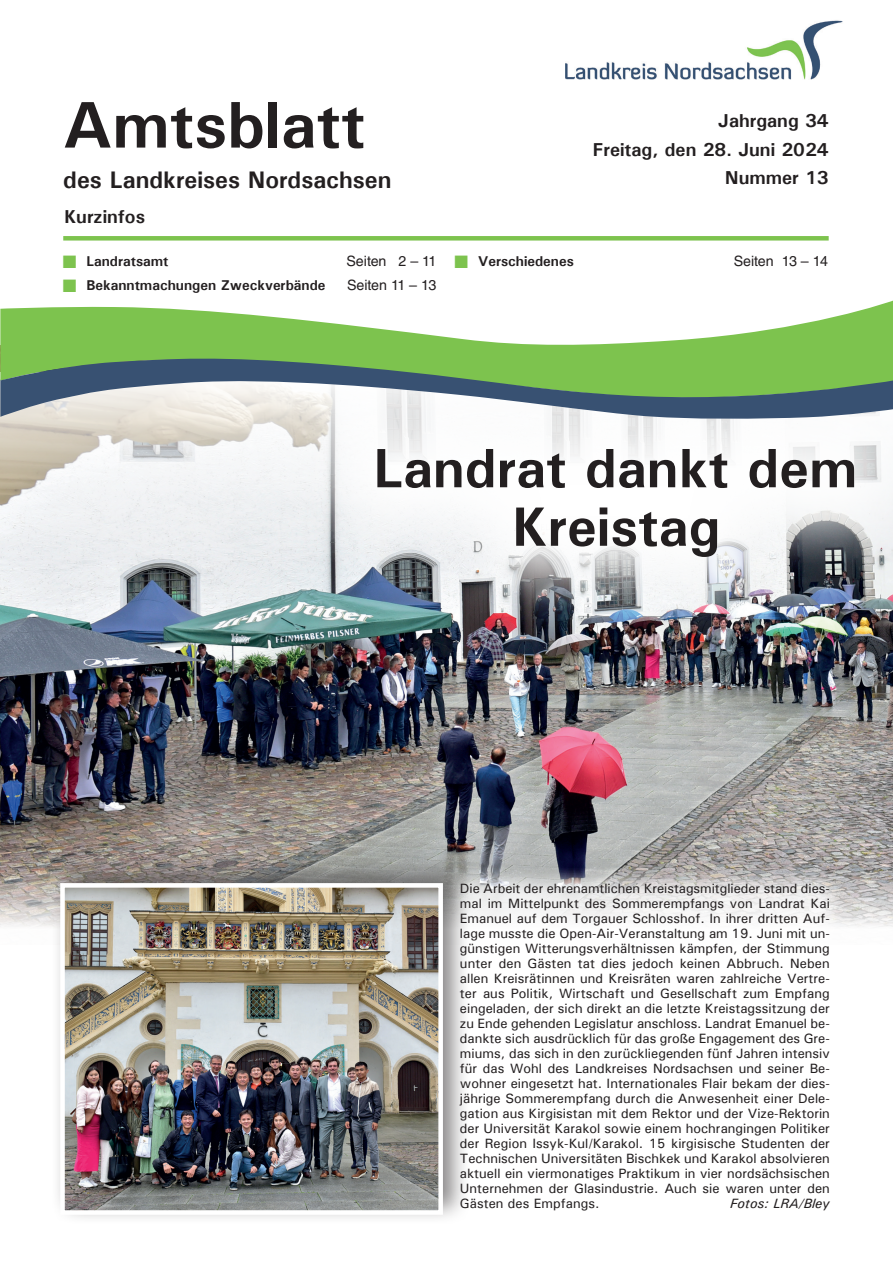
<style>
.page{position:relative;width:893px;height:1263px;background:#fff}
.page>*{position:absolute;margin:0;border:0;box-sizing:border-box;transform-origin:0 0}
.t1{font:700 66px "Univers";color:#231f20}
.t2{font:700 55.5px/58.5px "Univers";color:#231f20;text-align:center}
.t3{font:700 24px "Univers";color:#231f20}
.t4{font:700 18.75px/28.5px "Univers";color:#231f20;text-align:right}
.t5{font:700 14.25px "Univers";color:#231f20}
.t6{font:14.25px "Helvetica LT Std";color:#231f20}
.t7{font:13.5px/15px "Univers";color:#231f20;text-align:justify}
.t8{font:italic 13.5px "Univers";color:#231f20}
.s1{color:#7dc34e}
</style>
<div class="page">
<img style="left:0;top:563px;width:893px;height:364px">
<svg style="left:0;top:420px;width:288px;height:143px;fill:#edeff1"></svg>
<img style="left:565px;top:20px;width:278px;height:59px">
<div style="left:63px;top:236px;width:766px;height:5px;background:#7dc34e"></div>
<div style="left:441px;top:864px;width:408px;height:366px;background:#fff"></div>
<div style="left:51px;top:856px;width:420px;height:369px;background:#231f20;opacity:.53"></div>
<img style="left:66px;top:889px;width:371px;height:320px">
<div style="left:60px;top:883px;width:383px;height:332px;border:5px solid #fff"></div>
<img style="left:288px;top:420px;width:605px;height:224px">
<svg style="left:0;top:300px;width:893px;height:56px;fill:#7dc34e"></svg>
<svg style="left:0;top:356px;width:893px;height:64px;background:#89a98b"></svg>
<h1 class="t1" style="left:63px;top:85px;width:304px">Amtsblatt</h1>
<h3 class="t3" style="left:63px;top:165px;width:330px">des Landkreises Nordsachsen</h3>
<h3 class="t4" style="left:64px;top:202px;width:83px">Kurzinfos</h3>
<p class="t5" style="left:63px;top:252px;width:107px"><span class="s1">■</span> Landratsamt</p>
<p class="t6" style="left:346px;top:253px;width:91px">Seiten 2 – 11</p>
<p class="t5" style="left:63px;top:276px;width:264px"><span class="s1">■</span> Bekanntmachungen Zweckverbände</p>
<p class="t6" style="left:347px;top:277px;width:91px">Seiten 11 – 13</p>
<h3 class="t4" style="left:593px;top:107px;width:237px">Jahrgang 34<br>Freitag, den 28. Juni 2024<br>Nummer 13</h3>
<p class="t5" style="left:454px;top:252px;width:121px"><span class="s1">■</span> Verschiedenes</p>
<p class="t6" style="left:734px;top:253px;width:96px">Seiten 13 – 14</p>
<h2 class="t2" style="left:373px;top:438px;width:486px">Landrat dankt dem<br>Kreistag</h2>
<p class="t7" style="left:460px;top:881px;width:371px">Die Arbeit der ehrenamtlichen Kreistagsmitglieder stand dies&shy;mal im Mittelpunkt des Sommerempfangs von Landrat Kai Emanuel auf dem Torgauer Schlosshof. In ihrer dritten Auf&shy;lage musste die Open-Air-Veranstaltung am 19. Juni mit un&shy;günstigen Witterungsverhältnissen kämpfen, der Stimmung unter den Gästen tat dies jedoch keinen Abbruch. Neben allen Kreisrätinnen und Kreisräten waren zahlreiche Vertre&shy;ter aus Politik, Wirtschaft und Gesellschaft zum Empfang eingeladen, der sich direkt an die letzte Kreistagssitzung der zu Ende gehenden Legislatur anschloss. Landrat Emanuel be&shy;dankte sich ausdrücklich für das große Engagement des Gre&shy;miums, das sich in den zurückliegenden fünf Jahren intensiv für das Wohl des Landkreises Nordsachsen und seiner Be&shy;wohner eingesetzt hat. Internationales Flair bekam der dies&shy;jährige Sommerempfang durch die Anwesenheit einer Dele&shy;gation aus Kirgisistan mit dem Rektor und der Vize-Rektorin der Universität Karakol sowie einem hochrangingen Politiker der Region Issyk-Kul/Karakol. 15 kirgisische Studenten der Technischen Universitäten Bischkek und Karakol absolvieren aktuell ein viermonatiges Praktikum in vier nordsächsischen Unternehmen der Glasindustrie. Auch sie waren unter den Gästen des Empfangs.</p>
<p class="t8" style="left:730px;top:1195px;width:101px">Fotos: LRA/Bley</p>
</div>
